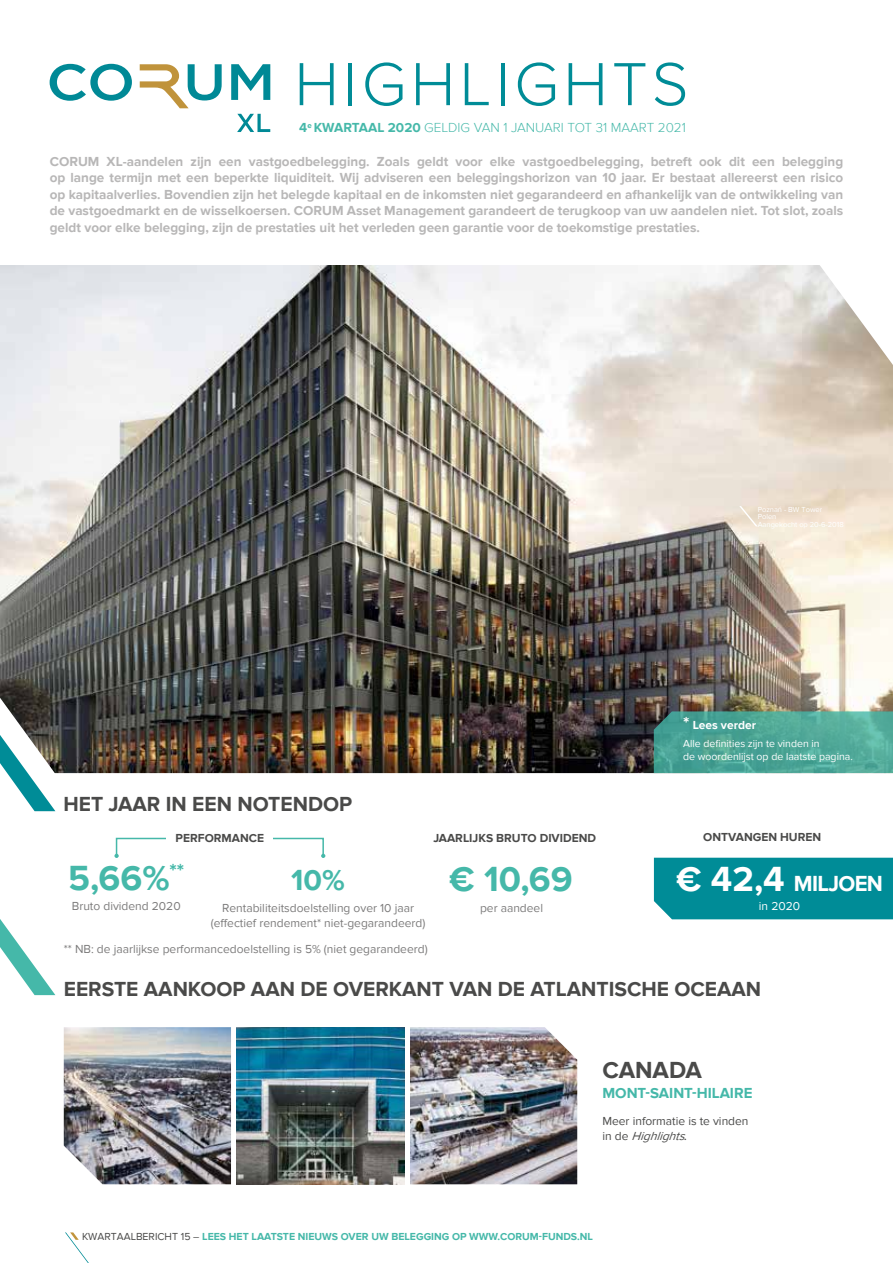
<style>
.page{position:relative;width:893px;height:1263px;background:#fff}
.page>*{position:absolute;margin:0;border:0;box-sizing:border-box;transform-origin:0 0}
.t1{font:300 63px "Proxima Nova";letter-spacing:.07em;color:#008c97}
.t2{font:700 36px "Proxima Nova";color:#45b8a9}
.t3{font:700 30px "Proxima Nova";color:#45b8a9}
.t4{font:700 24px "Proxima Nova";color:#4a4a49}
.t5{font:700 22.5px "Proxima Nova";letter-spacing:-.03em;color:#fff}
.t6{font:700 21px "Proxima Nova";color:#4a4a49}
.t7{font:700 15px "Proxima Nova";color:#45b8a9}
.t8{font:700 13.5px/16.5px "Proxima Nova";color:#b8b7b7;text-align:justify}
.t9{font:300 13.5px "Proxima Nova";color:#45b8a9}
.t10{font:12px/15px "Proxima Nova";color:#7c7b7b;text-align:center}
.t11{font:700 12px "Proxima Nova";color:#4a4a49}
.t12{font:12px/15px "Proxima Nova";color:#4a4a49}
.t13{font:700 12px "Proxima Nova";color:#fff}
.t14{font:12px "Proxima Nova";color:#fff}
.t15{font:700 10.5px "Proxima Nova";color:#45b8a9}
.t16{font:10.5px/13.5px "Proxima Nova";color:#fff}
.t17{font:7.5px/7.5px "Proxima Nova";color:#fff}
.s1{font-weight:700}
.s2{font-size:18px}
.s3{font-size:36px}
.s4{font-style:italic}
.s5{font-weight:500;font-style:italic}
.s6{font-weight:400;color:#4a4a49}
</style>
<div class="page">
<img style="left:0;top:265px;width:893px;height:508px">
<img style="left:410px;top:1027px;width:167px;height:157px">
<img style="left:64px;top:1027px;width:167px;height:157px">
<img style="left:237px;top:1027px;width:167px;height:157px">
<svg style="left:783px;top:265px;width:110px;height:100px"></svg>
<svg style="left:65px;top:1232px;width:24px;height:31px"></svg>
<svg style="left:50px;top:64px;width:82px;height:37px"></svg>
<svg style="left:231px;top:64px;width:39px;height:36px"></svg>
<svg style="left:140px;top:64px;width:82px;height:44px"></svg>
<svg style="left:237px;top:114px;width:33px;height:18px"></svg>
<svg style="left:739px;top:506px;width:19px;height:20px"></svg>
<svg style="left:0;top:919px;width:55px;height:76px"></svg>
<svg style="left:0;top:698px;width:56px;height:113px"></svg>
<svg style="left:654px;top:711px;width:239px;height:62px;background:#4ea596"></svg>
<div style="left:654px;top:858px;width:239px;height:61px;background:#008c97"></div>
<svg style="left:114px;top:854px;width:5px;height:4px"></svg>
<svg style="left:321px;top:854px;width:4px;height:4px"></svg>
<h1 class="t1" style="left:294px;top:48px;width:396px">HIGHLIGHTS</h1>
<p class="t9" style="left:299px;top:120px;width:388px"><span class="s1">4</span><sup>e</sup> <span class="s1">KWARTAAL 2020</span> GELDIG VAN 1 JANUARI TOT 31 MAART 2021</p>
<p class="t8" style="left:50px;top:153px;width:795px">CORUM XL-aandelen zijn een vastgoedbelegging. Zoals geldt voor elke vastgoedbelegging, betreft ook dit een belegging op lange termijn met een beperkte liquiditeit. Wij adviseren een beleggingshorizon van 10 jaar. Er bestaat allereerst een risico op kapitaalverlies. Bovendien zijn het belegde kapitaal en de inkomsten niet gegarandeerd en afhankelijk van de ontwikkeling van de vastgoedmarkt en de wisselkoersen. CORUM Asset Management garandeert de terugkoop van uw aandelen niet. Tot slot, zoals geldt voor elke belegging, zijn de prestaties uit het verleden geen garantie voor de toekomstige prestaties.</p>
<p class="t17" style="left:758px;top:506px;width:88px">Poznań - BW Tower<br>Polen<br>Aangekocht op 20-6-2018</p>
<p class="t13" style="left:683px;top:718px;width:74px"><span class="s2">*</span> Lees verder</p>
<p class="t16" style="left:683px;top:736px;width:171px">Alle definities zijn te vinden in<br>de woordenlijst op de laatste pagina.</p>
<h3 class="t6" style="left:63px;top:791px;width:290px">HET JAAR IN EEN NOTENDOP</h3>
<p class="t11" style="left:176px;top:831px;width:90px">PERFORMANCE</p>
<p class="t11" style="left:433px;top:831px;width:164px">JAARLIJKS BRUTO DIVIDEND</p>
<p class="t11" style="left:703px;top:830px;width:119px">ONTVANGEN HUREN</p>
<h2 class="t2" style="left:68px;top:858px;width:118px">5,66%<sup>**</sup></h2>
<p class="t10" style="left:72px;top:898px;width:110px">Bruto dividend 2020</p>
<h3 class="t3" style="left:291px;top:863px;width:55px">10%</h3>
<p class="t10" style="left:211px;top:901px;width:216px">Rentabiliteitsdoelstelling over 10 jaar (effectief rendement* niet-gegarandeerd)</p>
<h2 class="t2" style="left:449px;top:858px;width:125px">€ 10,69</h2>
<p class="t10" style="left:480px;top:901px;width:65px">per aandeel</p>
<h3 class="t5" style="left:676px;top:870px;width:208px"><span class="s3">€ 42,4</span> MILJOEN</h3>
<p class="t14" style="left:759px;top:899px;width:43px">in 2020</p>
<p class="t10" style="left:64px;top:941px;width:365px">** NB: de jaarlijkse performancedoelstelling is 5% (niet gegarandeerd)</p>
<h3 class="t6" style="left:64px;top:976px;width:699px">EERSTE AANKOOP AAN DE OVERKANT VAN DE ATLANTISCHE OCEAAN</h3>
<h3 class="t4" style="left:602px;top:1056px;width:101px">CANADA</h3>
<p class="t12" style="left:602px;top:1113px;width:148px">Meer informatie is te vinden i n d e <span class="s4">Highlights</span><span class="s5">.</span></p>
<p class="t7" style="left:602px;top:1085px;width:152px">MONT-SAINT-HILAIRE</p>
<p class="t15" style="left:82px;top:1230px;width:513px"><span class="s6">KWARTAALBERICHT 15 –</span> LEES HET LAATSTE NIEUWS OVER UW BELEGGING OP WWW.CORUM-FUNDS.NL</p>
</div>
